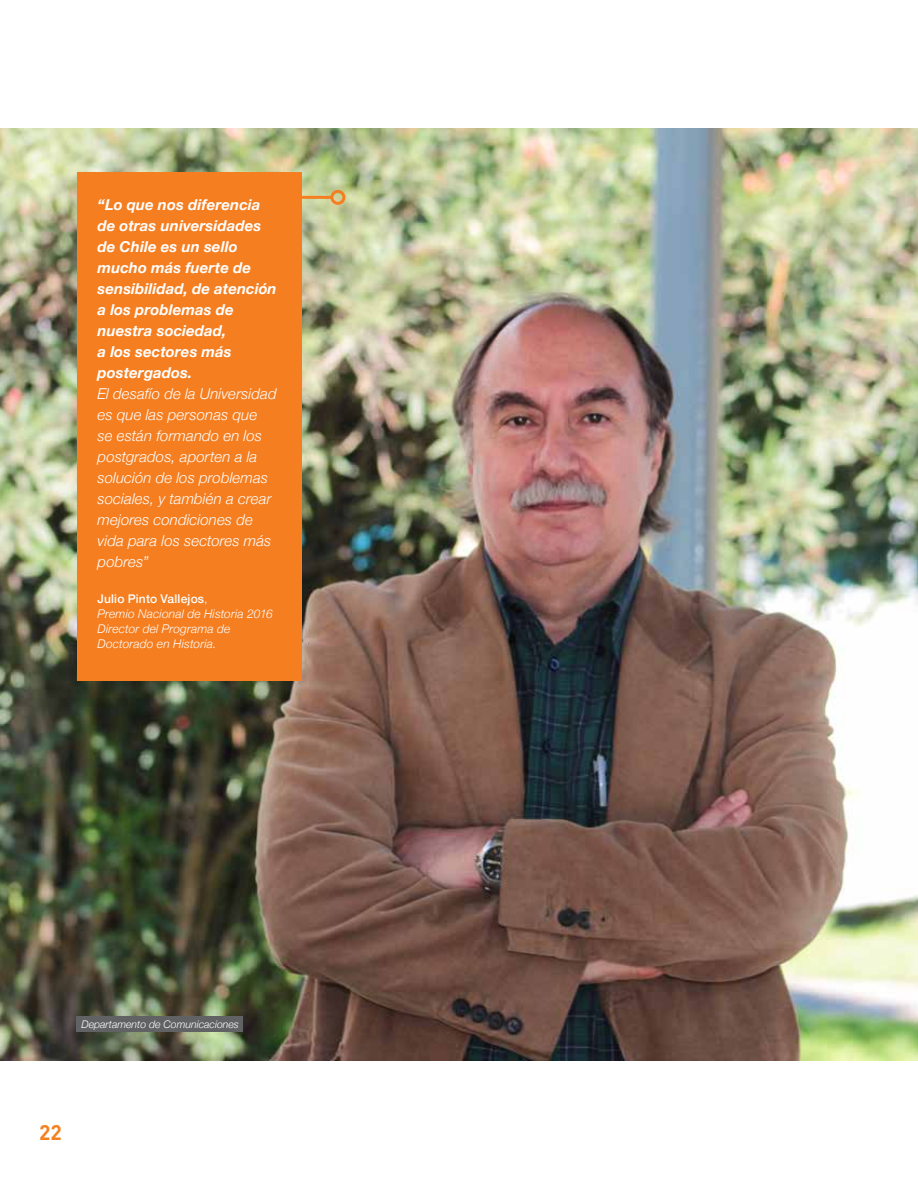
<style>
.page{position:relative;width:918px;height:1188px;background:#fff}
.page>*{position:absolute;margin:0;border:0;box-sizing:border-box;transform-origin:0 0}
.t1{font:700 21px "DIN";color:#f58220}
.t2{font:italic 300 15px/21px "Helvetica Neue";letter-spacing:.005em;color:#fff}
.t3{font:italic 700 15px/21px "Helvetica Neue";letter-spacing:.005em;color:#fff}
.t4{font:italic 300 12px/15px "Helvetica Neue";letter-spacing:.015em;color:#fff}
.t5{font:italic 300 10.5px "Helvetica Neue";color:#fff}
.s1{font-weight:500;font-style:normal}
.s2{font-style:normal}
</style>
<div class="page">
<img style="left:0;top:128px;width:918px;height:932px">
<div style="left:78px;top:172px;width:224px;height:509px;background:#f57e20"></div>
<hr style="left:302px;top:196px;width:30px;height:3px;background:#f57e20">
<div style="left:330px;top:190px;width:15px;height:15px;border:3px solid #f57e20;border-radius:50%"></div>
<div style="left:77px;top:1017px;width:166px;height:15px;background:#616264"></div>
<p class="t3" style="left:98px;top:194px;width:181px">“Lo que nos diferencia de otras universidades de Chile es un sello mucho más fuerte de sensibilidad, de atención a los problemas de nuestra sociedad,<br>a los sectores más postergados.</p>
<p class="t2" style="left:98px;top:382px;width:181px">El desafío de la Universidad es que las personas que<br>se están formando en los postgrados, aporten a la solución de los problemas sociales, y también a crear mejores condiciones de vida para los sectores más pobres”</p>
<p class="t4" style="left:98px;top:590px;width:177px"><span class="s1">Julio Pinto Vallejos</span><span class="s2">,<br></span>Premio Nacional de Historia 2016<br>Director del Programa de<br>Doctorado en Historia.</p>
<p class="t5" style="left:81px;top:1016px;width:159px">Departamento de Comunicaciones</p>
<h1 class="t1" style="left:39px;top:1119px;width:24px">22</h1>
</div>
